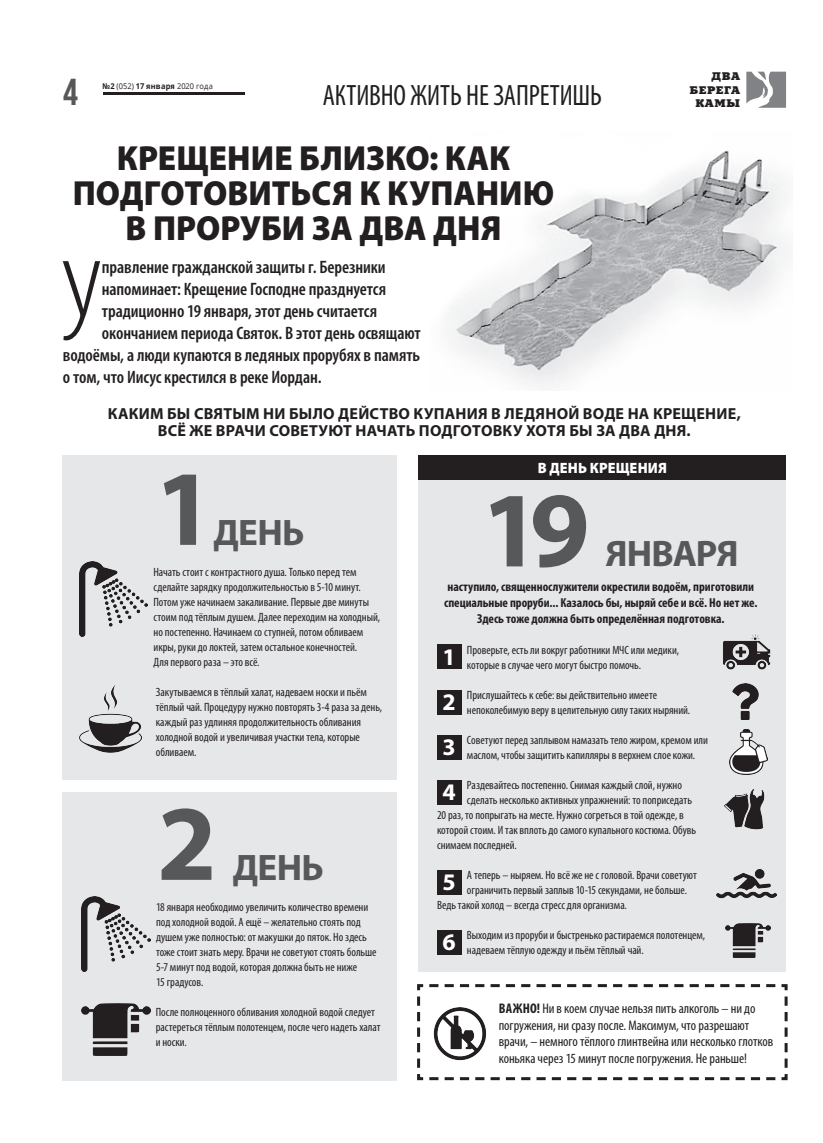
<style>
.page{position:relative;width:823px;height:1143px;background:#fff}
.page>*{position:absolute;margin:0;border:0;box-sizing:border-box;transform-origin:0 0}
.t1{font:300 condensed 115.9px "Myriad Pro";color:#231f20}
.t2{font:700 108px "Myriad Pro";color:#57585a}
.t3{font:700 37.5px "Bebas Neue";color:#57585a}
.t4{font:700 37px "Myriad Pro";letter-spacing:-.025em;color:#57585a}
.t5{font:900 35px/35px "Myriad Pro";color:#231f20;text-align:center;scale:.95 1}
.t6{font:condensed 29.5px "Myriad Pro";letter-spacing:-.005em;color:#231f20;scale:.95 1}
.t7{font:700 23.8px "Myriad Pro";color:#fff}
.t8{font:600 condensed 18px "Myriad Pro";letter-spacing:-.005em;color:#231f20}
.t9{font:700 16px/17px "Myriad Pro";letter-spacing:.01em;color:#231f20;text-align:center}
.t10{font:900 15px "Myriad Pro";letter-spacing:.01em;color:#fff;scale:.95 1}
.t11{font:condensed 14px/16.6px "Myriad Pro";letter-spacing:-.005em;color:#231f20}
.t12{font:700 condensed 13px/16px "Myriad Pro";letter-spacing:-.005em;color:#231f20;text-align:center}
.t13{font:condensed 12px/15px "Myriad Pro";letter-spacing:-.005em;color:#231f20}
.t14{font:11px/13.2px "Aardvark Normal";letter-spacing:.05em;color:#231f20;text-align:right}
.t15{font:7.9px "Open Sans";letter-spacing:.015em;color:#231f20;scale:.94 1}
.s1{font-weight:700}
</style>
<div class="page">
<svg style="left:746px;top:72px;width:39px;height:36px"></svg>
<hr style="left:103px;top:92px;width:141px;height:3px;background:#231f20">
<svg style="left:417px;top:984px;width:371px;height:97px"></svg>
<div style="left:62px;top:792px;width:335px;height:288px;background:#e6e7e9"></div>
<div style="left:62px;top:455px;width:335px;height:325px;background:#e6e7e9"></div>
<img style="left:448px;top:150px;width:342px;height:238px">
<img style="left:79px;top:561px;width:69px;height:75px">
<img style="left:79px;top:685px;width:63px;height:67px">
<img style="left:82px;top:896px;width:68px;height:75px">
<img style="left:82px;top:1003px;width:68px;height:52px">
<div style="left:418px;top:456px;width:367px;height:516px;background:#e6e7e9"></div>
<div style="left:418px;top:456px;width:367px;height:24px;background:#231f20"></div>
<div style="left:437px;top:645px;width:24px;height:24px;background:#231f20"></div>
<div style="left:437px;top:690px;width:24px;height:24px;background:#231f20"></div>
<div style="left:437px;top:735px;width:24px;height:24px;background:#231f20"></div>
<div style="left:437px;top:780px;width:24px;height:24px;background:#231f20"></div>
<div style="left:437px;top:870px;width:24px;height:24px;background:#231f20"></div>
<div style="left:437px;top:930px;width:24px;height:24px;background:#231f20"></div>
<img style="left:432px;top:1007px;width:57px;height:53px">
<img style="left:732px;top:683px;width:27px;height:36px">
<img style="left:724px;top:789px;width:41px;height:41px">
<img style="left:716px;top:869px;width:60px;height:30px">
<img style="left:723px;top:634px;width:48px;height:36px">
<img style="left:729px;top:729px;width:38px;height:45px">
<img style="left:725px;top:923px;width:45px;height:34px">
<h3 class="t3" style="left:63px;top:71px;width:16px">4</h3>
<p class="t14" style="left:689px;top:70px;width:52px">ДВА<br>БЕРЕГА</p>
<p class="t15" style="left:102px;top:81px;width:119px"><span class="s1">№2</span> (052) <span class="s1">17 января</span> 2020 года</p>
<h3 class="t6" style="left:322px;top:78px;width:295px">АКТИВНО ЖИТЬ НЕ ЗАПРЕТИШЬ</h3>
<p class="t14" style="left:695px;top:97px;width:46px">КАМЫ</p>
<h3 class="t5" style="left:73px;top:141px;width:508px">КРЕЩЕНИЕ БЛИЗКО: КАК<br>ПОДГОТОВИТЬСЯ К КУПАНИЮ<br>В ПРОРУБИ ЗА ДВА ДНЯ</h3>
<h1 class="t1" style="left:61px;top:239px;width:42px">У</h1>
<h3 class="t8" style="left:102px;top:257px;width:285px">правление гражданской защиты г. Березники</h3>
<h3 class="t8" style="left:102px;top:279px;width:286px">напоминает: Крещение Господне празднуется</h3>
<h3 class="t8" style="left:102px;top:301px;width:277px">традиционно 19 января, этот день считается</h3>
<h3 class="t8" style="left:102px;top:323px;width:320px">окончанием периода Святок. В этот день освящают</h3>
<h3 class="t8" style="left:63px;top:345px;width:359px">водоёмы, а люди купаются в ледяных прорубях в память</h3>
<h3 class="t8" style="left:63px;top:367px;width:260px">о том, что Иисус крестился в реке Иордан.</h3>
<h3 class="t9" style="left:108px;top:405px;width:634px">КАКИМ БЫ СВЯТЫМ НИ БЫЛО ДЕЙСТВО КУПАНИЯ В ЛЕДЯНОЙ ВОДЕ НА КРЕЩЕНИЕ,<br>ВСЁ ЖЕ ВРАЧИ СОВЕТУЮТ НАЧАТЬ ПОДГОТОВКУ ХОТЯ БЫ ЗА ДВА ДНЯ.</h3>
<h2 class="t2" style="left:154px;top:438px;width:61px">1</h2>
<h3 class="t4" style="left:213px;top:508px;width:92px">ДЕНЬ</h3>
<p class="t13" style="left:153px;top:564px;width:228px">Начать стоит с контрастного душа. Только перед тем сделайте зарядку продолжительностью в 5-10 минут.<br>Потом уже начинаем закаливание. Первые две минуты стоим под тёплым душем. Далее переходим на холодный, но постепенно. Начинаем со ступней, потом обливаем икры, руки до локтей, затем остальное конечностей.<br>Для первого раза – это всё.</p>
<p class="t13" style="left:156px;top:684px;width:227px">Закутываемся в тёплый халат, надеваем носки и пьём тёплый чай. Процедуру нужно повторять 3-4 раза за день, каждый раз удлиняя продолжительность обливания холодной водой и увеличивая участки тела, которые обливаем.</p>
<h2 class="t2" style="left:157px;top:773px;width:61px">2</h2>
<h3 class="t4" style="left:233px;top:843px;width:92px">ДЕНЬ</h3>
<p class="t13" style="left:156px;top:899px;width:222px">18 января необходимо увеличить количество времени под холодной водой. А ещё – желательно стоять под душем уже полностью: от макушки до пяток. Но здесь тоже стоит знать меру. Врачи не советуют стоять больше 5-7 минут под водой, которая должна быть не ниже<br>15 градусов.</p>
<p class="t13" style="left:156px;top:1004px;width:226px">После полноценного обливания холодной водой следует растереться тёплым полотенцем, после чего надеть халат и носки.</p>
<p class="t10" style="left:537px;top:460px;width:137px">В ДЕНЬ КРЕЩЕНИЯ</p>
<h2 class="t2" style="left:481px;top:459px;width:110px">19</h2>
<h3 class="t4" style="left:605px;top:530px;width:135px">ЯНВАРЯ</h3>
<p class="t12" style="left:444px;top:578px;width:314px">наступило, священнослужители окрестили водоём, приготовили специальные проруби... Казалось бы, ныряй себе и всё. Но нет же.<br>Здесь тоже должна быть определённая подготовка.</p>
<h3 class="t7" style="left:442px;top:641px;width:15px">1</h3>
<p class="t13" style="left:466px;top:642px;width:213px">Проверьте, есть ли вокруг работники МЧС или медики, которые в случае чего могут быстро помочь.</p>
<h3 class="t7" style="left:442px;top:686px;width:15px">2</h3>
<p class="t13" style="left:466px;top:687px;width:225px">Прислушайтесь к себе: вы действительно имеете непоколебимую веру в целительную силу таких ныряний.</p>
<h3 class="t7" style="left:442px;top:731px;width:15px">3</h3>
<p class="t13" style="left:466px;top:732px;width:242px">Советуют перед заплывом намазать тело жиром, кремом или маслом, чтобы защитить капилляры в верхнем слое кожи.</p>
<h3 class="t7" style="left:442px;top:776px;width:15px">4</h3>
<p class="t13" style="left:466px;top:777px;width:216px">Раздевайтесь постепенно. Снимая каждый слой, нужно</p>
<p class="t13" style="left:466px;top:792px;width:226px">сделать несколько активных упражнений: то поприседать</p>
<p class="t13" style="left:437px;top:807px;width:248px">20 раз, то попрыгать на месте. Нужно согреться в той одежде, в</p>
<p class="t13" style="left:437px;top:822px;width:260px">которой стоим. И так вплоть до самого купального костюма. Обувь</p>
<p class="t13" style="left:437px;top:837px;width:81px">снимаем последней.</p>
<h3 class="t7" style="left:442px;top:866px;width:15px">5</h3>
<p class="t13" style="left:466px;top:867px;width:231px">А теперь – ныряем. Но всё же не с головой. Врачи советуют</p>
<p class="t13" style="left:466px;top:882px;width:221px">ограничить первый заплыв 10-15 секундами, не больше.</p>
<p class="t13" style="left:437px;top:897px;width:191px">Ведь такой холод – всегда стресс для организма.</p>
<h3 class="t7" style="left:442px;top:926px;width:15px">6</h3>
<p class="t13" style="left:466px;top:927px;width:240px">Выходим из проруби и быстренько растираемся полотенцем, надеваем тёплую одежду и пьём тёплый чай.</p>
<p class="t11" style="left:498px;top:999px;width:276px"><span class="s1">ВАЖНО!</span> Ни в коем случае нельзя пить алкоголь – ни до погружения, ни сразу после. Максимум, что разрешают врачи, – немного тёплого глинтвейна или несколько глотков коньяка через 15 минут после погружения. Не раньше!</p>
</div>
